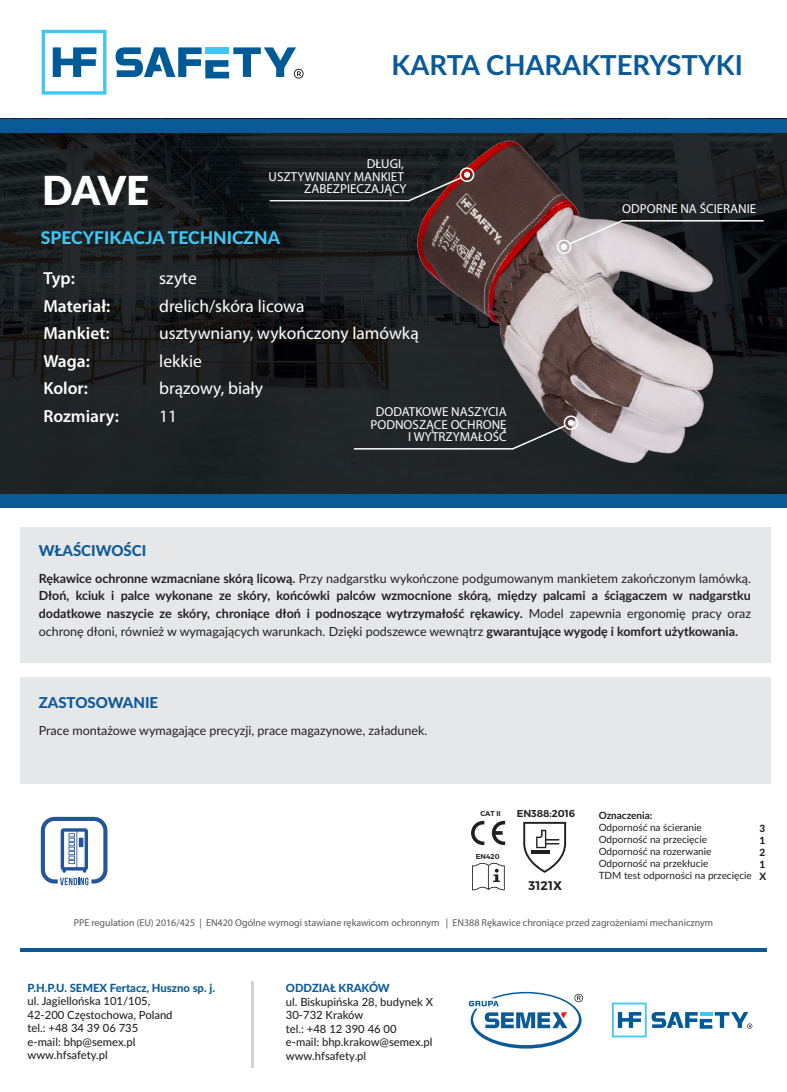
<style>
.page{position:relative;width:787px;height:1092px;background:#fff}
.page>*{position:absolute;margin:0;border:0;box-sizing:border-box;transform-origin:0 0}
.t1{font:900 40px "Lato";color:#fff}
.t2{font:700 27.5px "Lato";color:#0b5a98}
.t3{font:17.5px/27.5px "Myriad Pro";color:#fff}
.t4{font:600 17.5px/27.5px "Myriad Pro";color:#fff}
.t5{font:800 17.5px "Lato";color:#40c7f4}
.t6{font:800 15px "Lato";color:#0b5a98}
.t7{font:13px/12.5px "Myriad Pro";color:#fff;text-align:right}
.t8{font:700 12.5px/17.5px "Lato";color:#231f20;text-align:justify}
.t9{font:12.5px "Lato";color:#231f20}
.t10{font:600 12.5px "Montserrat";color:#231f20}
.t11{font:500 11.25px/13.5px "Lato";color:#231f20}
.t12{font:800 11.25px "Lato";color:#0b5a98}
.t13{font:10px "Myriad Pro";color:#57585a}
.t14{font:10px/12px "Lato";color:#231f20}
.t15{font:700 10px "Lato";color:#231f20}
.t16{font:600 10px "Montserrat";color:#231f20}
.t17{font:800 10px/12px "Lato";color:#231f20;text-align:justify}
.t18{font:600 7px "Montserrat";color:#231f20}
.s1{font-weight:400}
</style>
<div class="page">
<img style="left:0;top:132px;width:787px;height:362px">
<img style="left:408px;top:118px;width:315px;height:410px">
<hr style="left:251px;top:981px;width:3px;height:86px;background:#d1d2d4">
<hr style="left:21px;top:948px;width:746px;height:3px;background:#0b5a98">
<svg style="left:472px;top:862px;width:32px;height:28px"></svg>
<svg style="left:469px;top:991px;width:114px;height:57px"></svg>
<svg style="left:612px;top:1002px;width:140px;height:35px"></svg>
<div style="left:556px;top:239px;width:15px;height:15px;border:1px solid #fff;border-radius:50%"></div>
<svg style="left:561px;top:218px;width:63px;height:32px;background:#c7c0c2"></svg>
<hr style="left:622px;top:220px;width:141px;height:1px;background:#fff">
<div style="left:459px;top:167px;width:15px;height:15px;border:2px solid #fff;border-radius:50%"></div>
<svg style="left:406px;top:172px;width:64px;height:31px;background:#4b3536"></svg>
<hr style="left:270px;top:200px;width:139px;height:1px;background:#fff">
<div style="left:568px;top:419px;width:6px;height:7px;background:#fff;border-radius:50%"></div>
<div style="left:563px;top:415px;width:15px;height:15px;border:2px solid #fff;border-radius:50%"></div>
<svg style="left:510px;top:423px;width:57px;height:28px;background:#2f3234"></svg>
<hr style="left:354px;top:448px;width:159px;height:1px;background:#fff">
<div style="left:0;top:494px;width:787px;height:13px;background:#0b5a98"></div>
<div style="left:0;top:119px;width:787px;height:13px;background:#0b5a98"></div>
<svg style="left:42px;top:30px;width:64px;height:65px"></svg>
<svg style="left:116px;top:47px;width:187px;height:31px"></svg>
<div style="left:20px;top:528px;width:750px;height:135px;background:#e6e7e9"></div>
<div style="left:20px;top:677px;width:750px;height:106px;background:#e6e7e9"></div>
<svg style="left:41px;top:816px;width:66px;height:69px"></svg>
<svg style="left:471px;top:820px;width:13px;height:25px"></svg>
<svg style="left:492px;top:820px;width:13px;height:25px"></svg>
<svg style="left:523px;top:821px;width:43px;height:51px"></svg>
<hr style="left:531px;top:850px;width:19px;height:3px;background:#231f20">
<h1 class="t1" style="left:42px;top:160px;width:108px">DAVE</h1>
<h2 class="t2" style="left:391px;top:45px;width:353px">KARTA CHARAKTERYSTYKI</h2>
<p class="t7" style="left:269px;top:157px;width:140px">DŁUGI,<br>USZTYWNIANY MANKIET<br>ZABEZPIECZAJĄCY</p>
<p class="t7" style="left:622px;top:202px;width:136px">ODPORNE NA ŚCIERANIE</p>
<h3 class="t5" style="left:41px;top:224px;width:241px">SPECYFIKACJA TECHNICZNA</h3>
<h3 class="t4" style="left:43px;top:264px;width:77px">Typ:<br>Materiał:<br>Mankiet:<br>Waga:<br>Kolor:<br>Rozmiary:</h3>
<h3 class="t3" style="left:159px;top:264px;width:261px">szyte<br>drelich/skóra licowa<br>usztywniany, wykończony lamówką lekkie<br>brązowy, biały<br>11</h3>
<p class="t7" style="left:370px;top:405px;width:138px">DODATKOWE NASZYCIA<br>PODNOSZĄCE OCHRONĘ<br>I WYTRZYMAŁOŚĆ</p>
<p class="t6" style="left:39px;top:539px;width:109px">WŁAŚCIWOŚCI</p>
<p class="t8" style="left:39px;top:569px;width:713px">Rękawice ochronne wzmacniane skórą licową. <span class="s1">Przy nadgarstku wykończone podgumowanym mankietem zakończonym lamówką.<br></span>Dłoń, kciuk i palce wykonane ze skóry, końcówki palców wzmocnione skórą, między palcami a ściągaczem w nadgarstku dodatkowe naszycie ze skóry, chroniące dłoń i podnoszące wytrzymałość rękawicy. <span class="s1">Model zapewnia ergonomię pracy oraz ochronę dłoni, również w wymagających warunkach. Dzięki podszewce wewnątrz</span> gwarantujące wygodę i komfort użytkowania.</p>
<p class="t6" style="left:39px;top:691px;width:121px">ZASTOSOWANIE</p>
<p class="t9" style="left:39px;top:721px;width:390px">Prace montażowe wymagające precyzji, prace magazynowe, załadunek.</p>
<p class="t18" style="left:480px;top:809px;width:22px">CAT II</p>
<p class="t18" style="left:476px;top:852px;width:25px">EN420</p>
<p class="t16" style="left:516px;top:807px;width:60px">EN388:2016</p>
<p class="t10" style="left:528px;top:877px;width:35px">3121X</p>
<p class="t15" style="left:598px;top:808px;width:55px">Oznaczenia:</p>
<p class="t14" style="left:598px;top:821px;width:155px">Odporność na ścieranie<br>Odporność na przecięcie<br>Odporność na rozerwanie<br>Odporność na przekłucie<br>TDM test odporności na przecięcie</p>
<p class="t17" style="left:759px;top:821px;width:8px">3<br>1<br>2<br>1<br>X</p>
<p class="t13" style="left:74px;top:916px;width:641px">PPE regulation (EU) 2016/425 | EN420 Ogólne wymogi stawiane rękawicom ochronnym | EN388 Rękawice chroniące przed zagrożeniami mechanicznym</p>
<p class="t12" style="left:28px;top:979px;width:189px">P.H.P.U. SEMEX Fertacz, Huszno sp. j.</p>
<p class="t11" style="left:28px;top:993px;width:146px">ul. Jagiellońska 101/105,<br>42-200 Częstochowa, Poland tel.: +48 34 39 06 735 e-mail: bhp@semex.pl www.hfsafety.pl</p>
<p class="t12" style="left:286px;top:979px;width:105px">ODDZIAŁ KRAKÓW</p>
<p class="t11" style="left:286px;top:994px;width:149px">ul. Biskupińska 28, budynek X<br>30-732 Kraków<br>tel.: +48 12 390 46 00<br>e-mail: bhp.krakow@semex.pl www.hfsafety.pl</p>
</div>
